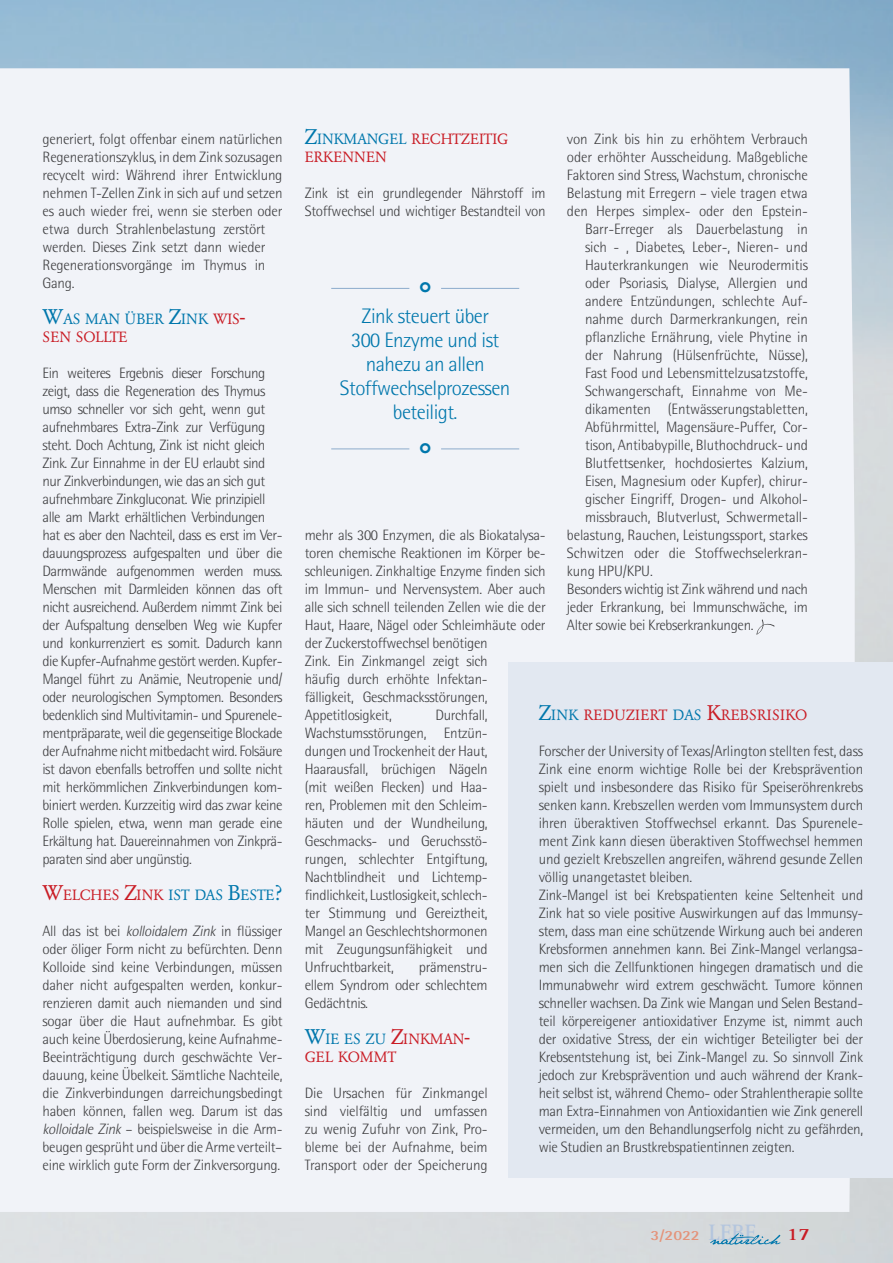
<style>
.page{position:relative;width:893px;height:1263px;background:#fff}
.page>*{position:absolute;margin:0;border:0;box-sizing:border-box;transform-origin:0 0}
.fließtext{font:700 46.5px "Rotis Serif";color:#0077ac}
.fließtext-2{font:300 21px "AT Rotis Semi Sans";letter-spacing:-.025em;color:#0077ac}
.t1{font:700 17.85px "Rotis Serif";color:#c91c25;scale:1.18 1}
.fließtext-3{font:300 15px/18px "AT Rotis Semi Sans";letter-spacing:-.02em;color:#3e3e40;text-align:justify}
.fließtext-4{font:14.7px/18px "Garamond BQ";letter-spacing:.015em;color:#c91c25}
.fließtext-5{font:14.7px/18px "Garamond BQ";letter-spacing:-.01em;color:#0077ac}
.t2{font:700 14.1px "AT Rotis Semi Sans";color:#e4937a;scale:1.18 1}
.s1{font-size:21px}
.s2{color:#c91c25}
.s3{font-size:21px;color:#c91c25}
.s4{font-style:italic}
.s5{font-size:21px;color:#0077ac}
.s6{color:#0077ac}
.s7{font-family:"Rotis Serif";font-size:23.1px;color:#b4c6de}
</style>
<div class="page">
<div style="left:0;top:68px;width:855px;height:1144px;background:#f1f3f8"></div>
<svg style="left:756px;top:619px;width:19px;height:16px"></svg>
<hr style="left:331px;top:288px;width:78px;height:1px;background:#8cabcc">
<hr style="left:441px;top:288px;width:78px;height:1px;background:#8cabcc">
<hr style="left:331px;top:449px;width:78px;height:1px;background:#8cabcc">
<hr style="left:441px;top:449px;width:78px;height:1px;background:#8cabcc">
<svg style="left:710px;top:1233px;width:70px;height:12px"></svg>
<div style="left:509px;top:662px;width:384px;height:516px;background:#e2e8f1"></div>
<p class="fließtext-3" style="left:43px;top:130px;width:242px;text-align:left">generiert, folgt offenbar einem natürlichen Regenerationszyklus, in dem Zink sozusagen recycelt wird: Während ihrer Entwicklung nehmen T-Zellen Zink in sich auf und setzen es auch wieder frei, wenn sie sterben oder etwa durch Strahlenbelastung zerstört werden. Dieses Zink setzt dann wieder Regenerationsvorgänge im Thymus in Gang.</p>
<p class="fließtext-5" style="left:43px;top:310px;width:204px"><span class="s1">W</span>AS MAN ÜBER <span class="s1">Z</span>INK <span class="s2">WIS</span><span class="s3">-<br></span><span class="s2">SEN SOLLTE</span></p>
<p class="fließtext-3" style="left:43px;top:364px;width:242px;text-align:left">Ein weiteres Ergebnis dieser Forschung zeigt, dass die Regeneration des Thymus umso schneller vor sich geht, wenn gut aufnehmbares Extra-Zink zur Verfügung steht. Doch Achtung, Zink ist nicht gleich Zink. Zur Einnahme in der EU erlaubt sind nur Zinkverbindungen, wie das an sich gut aufnehmbare Zinkgluconat. Wie prinzipiell alle am Markt erhältlichen Verbindungen hat es aber den Nachteil, dass es erst im Ver&shy;dauungsprozess aufgespalten und über die Darmwände aufgenommen werden muss.<br>Menschen mit Darmleiden können das oft nicht ausreichend. Außerdem nimmt Zink bei der Aufspaltung denselben Weg wie Kupfer und konkurrenziert es somit. Dadurch kann die Kupfer-Aufnahme gestört werden. Kupfer-Mangel führt zu Anämie, Neutropenie und/ oder neurologischen Symptomen. Besonders bedenklich sind Multivitamin- und Spurenele&shy;mentpräparate, weil die gegenseitige Blockade der Aufnahme nicht mitbedacht wird. Folsäure ist davon ebenfalls betroffen und sollte nicht mit herkömmlichen Zinkverbindungen kom&shy;biniert werden. Kurzzeitig wird das zwar keine Rolle spielen, etwa, wenn man gerade eine Erkältung hat. Dauereinnahmen von Zinkprä&shy;paraten sind aber ungünstig.</p>
<p class="fließtext-5" style="left:43px;top:886px;width:241px"><span class="s3">W</span><span class="s2">ELCHES</span> <span class="s3">Z</span><span class="s2">INK</span> IST DAS <span class="s1">B</span>ESTE<span class="s1">?</span></p>
<p class="fließtext-3" style="left:43px;top:922px;width:242px">All das ist bei <span class="s4">kolloidalem Zink</span> in flüssiger oder öliger Form nicht zu befürchten. Denn Kolloide sind keine Verbindungen, müssen daher nicht aufgespalten werden, konkur&shy;renzieren damit auch niemanden und sind sogar über die Haut aufnehmbar. Es gibt auch keine Überdosierung, keine Aufnahme-Beeinträchtigung durch geschwächte Ver&shy;dauung, keine Übelkeit. Sämtliche Nachteile, die Zinkverbindungen darreichungsbedingt haben können, fallen weg. Darum ist das <span class="s4">kolloidale Zink</span> – beispielsweise in die Arm&shy;beugen gesprüht und über die Arme verteilt– eine wirklich gute Form der Zinkversorgung.</p>
<p class="fließtext-4" style="left:305px;top:130px;width:205px"><span class="s5">Z</span><span class="s6">INKMANGEL</span> RECHTZEITIG<br>ERKENNEN</p>
<p class="fließtext-3" style="left:305px;top:184px;width:242px">Zink ist ein grundlegender Nährstoff im<br>Stoffwechsel und wichtiger Bestandteil von</p>
<p class="fließtext-3" style="left:567px;top:130px;width:242px">von Zink bis hin zu erhöhtem Verbrauch</p>
<p class="fließtext-3" style="left:567px;top:148px;width:242px">oder erhöhter Ausscheidung. Maßgebliche</p>
<p class="fließtext-3" style="left:567px;top:166px;width:242px">Faktoren sind Stress, Wachstum, chronische</p>
<p class="fließtext-3" style="left:567px;top:184px;width:242px">Belastung mit Erregern – viele tragen etwa</p>
<p class="fließtext-3" style="left:567px;top:202px;width:242px">den Herpes simplex- oder den Epstein-</p>
<p class="fließtext-3" style="left:585px;top:220px;width:224px">Barr-Erreger als Dauerbelastung in</p>
<p class="fließtext-3" style="left:585px;top:238px;width:224px">sich - , Diabetes, Leber-, Nieren- und</p>
<p class="fließtext-3" style="left:585px;top:256px;width:224px">Hauterkrankungen wie Neurodermitis</p>
<p class="fließtext-3" style="left:585px;top:274px;width:224px">oder Psoriasis, Dialyse, Allergien und</p>
<p class="fließtext-3" style="left:585px;top:292px;width:224px">andere Entzündungen, schlechte Auf-</p>
<p class="fließtext-3" style="left:585px;top:310px;width:224px">nahme durch Darmerkrankungen, rein</p>
<p class="fließtext-3" style="left:585px;top:328px;width:224px">pflanzliche Ernährung, viele Phytine in</p>
<p class="fließtext-3" style="left:585px;top:346px;width:224px">der Nahrung (Hülsenfrüchte, Nüsse),</p>
<p class="fließtext-3" style="left:585px;top:364px;width:224px">Fast Food und Lebensmittelzusatzstoffe,</p>
<p class="fließtext-3" style="left:585px;top:382px;width:224px">Schwangerschaft, Einnahme von Me-</p>
<p class="fließtext-3" style="left:585px;top:400px;width:224px">dikamenten (Entwässerungstabletten,</p>
<p class="fließtext-3" style="left:585px;top:418px;width:224px">Abführmittel, Magensäure-Puffer, Cor-</p>
<p class="fließtext-3" style="left:585px;top:436px;width:224px">tison, Antibabypille, Bluthochdruck- und</p>
<p class="fließtext-3" style="left:585px;top:454px;width:224px">Blutfettsenker, hochdosiertes Kalzium,</p>
<p class="fließtext-3" style="left:585px;top:472px;width:224px">Eisen, Magnesium oder Kupfer), chirur-</p>
<p class="fließtext-3" style="left:585px;top:490px;width:224px">gischer Eingriff, Drogen- und Alkohol-</p>
<p class="fließtext-3" style="left:585px;top:508px;width:224px">missbrauch, Blutverlust, Schwermetall-</p>
<p class="fließtext-3" style="left:567px;top:526px;width:242px">belastung, Rauchen, Leistungssport, starkes</p>
<p class="fließtext-3" style="left:567px;top:544px;width:242px">Schwitzen oder die Stoffwechselerkran-</p>
<p class="fließtext-3" style="left:567px;top:562px;width:87px">kung HPU/KPU.</p>
<p class="fließtext-3" style="left:567px;top:580px;width:242px">Besonders wichtig ist Zink während und nach jeder Erkrankung, bei Immunschwäche, im Alter sowie bei Krebserkrankungen.</p>
<p class="fließtext" style="left:417px;top:268px;width:18px">°</p>
<p class="fließtext-2" style="left:361px;top:304px;width:129px">Zink steuert über</p>
<p class="fließtext-2" style="left:351px;top:328px;width:150px">300 Enzyme und ist</p>
<p class="fließtext-2" style="left:366px;top:352px;width:121px">nahezu an allen</p>
<p class="fließtext-2" style="left:340px;top:376px;width:172px">Stoffwechselprozessen</p>
<p class="fließtext-2" style="left:393px;top:400px;width:66px">beteiligt.</p>
<p class="fließtext" style="left:417px;top:429px;width:18px">°</p>
<p class="fließtext-3" style="left:305px;top:526px;width:242px;text-align:left">mehr als 300 Enzymen, die als Biokatalysa&shy;toren chemische Reaktionen im Körper be&shy;schleunigen. Zinkhaltige Enzyme finden sich im Immun- und Nervensystem. Aber auch alle sich schnell teilenden Zellen wie die der Haut, Haare, Nägel oder Schleimhäute oder der Zuckerstoffwechsel benötigen<br>Zink. Ein Zinkmangel zeigt sich<br>häufig durch erhöhte Infektan-<br>fälligkeit, Geschmacksstörungen, Appetitlosigkeit,</p>
<p class="fließtext-4" style="left:539px;top:706px;width:270px"><span class="s5">Z</span><span class="s6">INK</span> REDUZIERT <span class="s6">DAS</span> <span class="s1">K</span>REBSRISIKO</p>
<p class="fließtext-3" style="left:539px;top:742px;width:326px">Forscher der University of Texas/Arlington stellten fest, dass Zink eine enorm wichtige Rolle bei der Krebsprävention spielt und insbesondere das Risiko für Speiseröhrenkrebs senken kann. Krebszellen werden vom Immunsystem durch ihren überaktiven Stoffwechsel erkannt. Das Spurenele&shy;ment Zink kann diesen überaktiven Stoffwechsel hemmen und gezielt Krebszellen angreifen, während gesunde Zellen völlig unangetastet bleiben.</p>
<p class="fließtext-3" style="left:539px;top:886px;width:326px">Zink-Mangel ist bei Krebspatienten keine Seltenheit und Zink hat so viele positive Auswirkungen auf das Immunsy&shy;stem, dass man eine schützende Wirkung auch bei anderen Krebsformen annehmen kann. Bei Zink-Mangel verlangsa&shy;men sich die Zellfunktionen hingegen dramatisch und die Immunabwehr wird extrem geschwächt. Tumore können schneller wachsen. Da Zink wie Mangan und Selen Bestand&shy;teil körpereigener antioxidativer Enzyme ist, nimmt auch der oxidative Stress, der ein wichtiger Beteiligter bei der Krebsentstehung ist, bei Zink-Mangel zu. So sinnvoll Zink jedoch zur Krebsprävention und auch während der Krank&shy;heit selbst ist, während Chemo- oder Strahlentherapie sollte man Extra-Einnahmen von Antioxidantien wie Zink generell vermeiden, um den Behandlungserfolg nicht zu gefährden, wie Studien an Brustkrebspatientinnen zeigten.</p>
<p class="fließtext-3" style="left:305px;top:706px;width:184px;text-indent:131px">Durchfall, Wachstumsstörungen, Entzün&shy;dungen und Trockenheit der Haut, Haarausfall, brüchigen Nägeln (mit weißen Flecken) und Haa&shy;ren, Problemen mit den Schleim&shy;häuten und der Wundheilung, Geschmacks- und Geruchsstö&shy;rungen, schlechter Entgiftung, Nachtblindheit und Lichtemp&shy;findlichkeit, Lustlosigkeit, schlech&shy;ter Stimmung und Gereiztheit, Mangel an Geschlechtshormonen mit Zeugungsunfähigkeit und Unfruchtbarkeit,</p>
<p class="fließtext-3" style="left:305px;top:958px;width:184px;text-indent:114px">prämenstru&shy;ellem Syndrom oder schlechtem Gedächtnis.</p>
<p class="fließtext-4" style="left:305px;top:1030px;width:167px"><span class="s5">W</span><span class="s6">IE ES ZU</span> <span class="s1">Z</span>INKMAN<span class="s1">-<br></span>GEL KOMMT</p>
<p class="fließtext-3" style="left:305px;top:1084px;width:184px">Die Ursachen für Zinkmangel sind vielfältig und umfassen zu wenig Zufuhr von Zink, Pro&shy;bleme bei der Aufnahme, beim Transport oder der Speicherung</p>
<p class="t2" style="left:651px;top:1227px;width:91px">3/2022 <span class="s7">LEBE</span></p>
<p class="t1" style="left:787px;top:1224px;width:21px">17</p>
</div>
